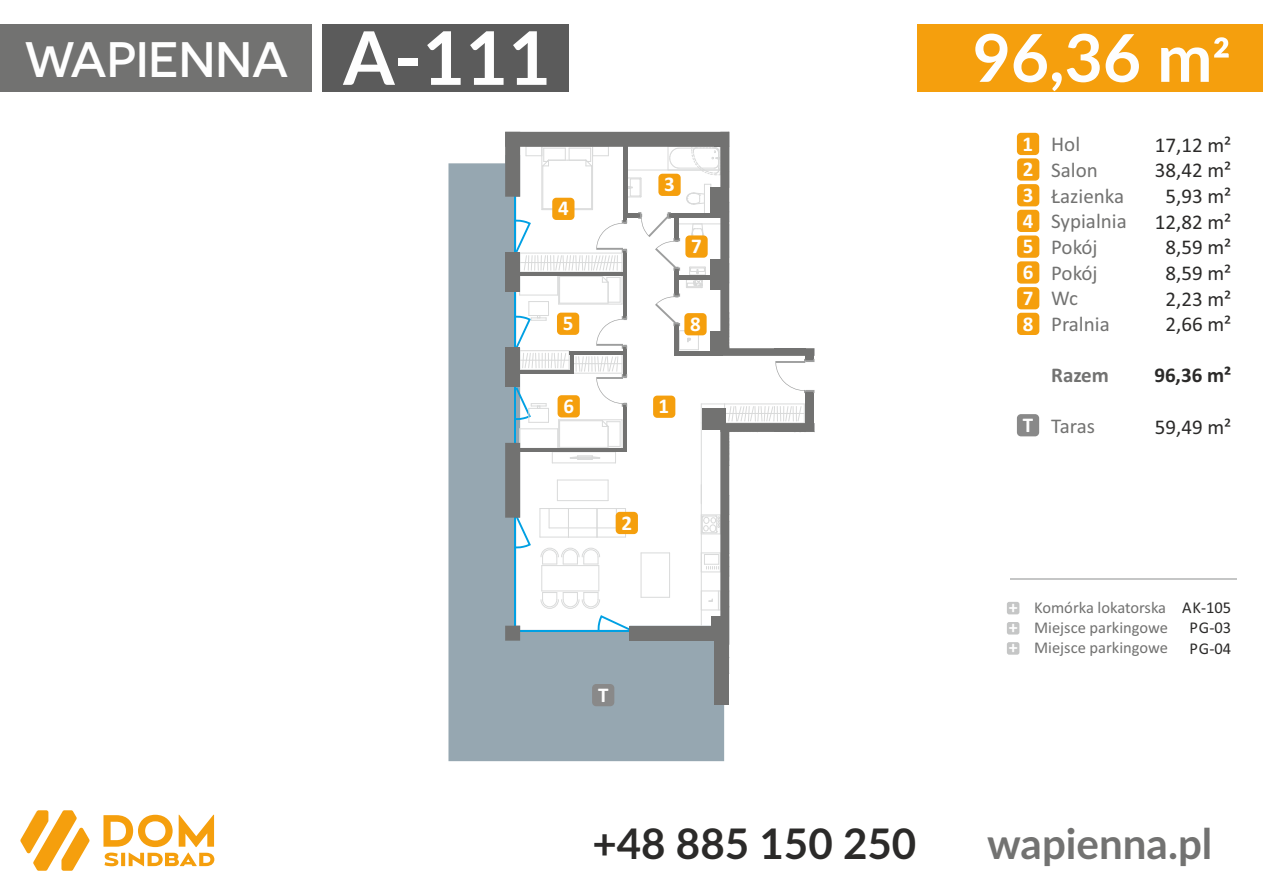
<style>
.page{position:relative;width:1263px;height:893px;background:#fff}
.page>*{position:absolute;margin:0;border:0;box-sizing:border-box;transform-origin:0 0}
.t1{font:700 73.95px "Lato";color:#fefefe}
.t2{font:700 66px "Lato";color:#fefefe}
.t3{font:500 49.8px "Novecentosanswide";color:#fefefe}
.t4{font:700 42.15px "Lato";color:#2b2a29}
.t5{font:700 42.15px "Lato";color:#727271}
.t6{font:21px/25.7px "Calibri";color:#2b2a29;text-align:center}
.t7{font:21px/25.7px "Calibri";color:#727271}
.t8{font:700 21px/25.7px "Calibri";color:#fefefe;text-align:justify}
.t9{font:700 21px "Calibri";color:#2b2a29}
.t10{font:700 21px "Calibri";color:#727271}
.t11{font:700 17.85px/20.1px "Calibri";color:#fefefe;text-align:justify}
.t12{font:16.5px/20.1px "Calibri";color:#727271;text-align:justify}
.t13{font:16.5px/20.1px "Calibri";color:#2b2a29;text-align:center}
.s1{font-size:54px}
</style>
<div class="page">
<div style="left:322px;top:24px;width:247px;height:68px;background:#5b5b5b"></div>
<div style="left:0;top:24px;width:312px;height:68px;background:#727271"></div>
<svg style="left:20px;top:810px;width:194px;height:61px"></svg>
<div style="left:917px;top:24px;width:346px;height:68px;background:#f59f0d"></div>
<hr style="left:1010px;top:578px;width:227px;height:2px;background:#c5c6c6">
<div style="left:448px;top:163px;width:276px;height:598px;background:#96a7b1"></div>
<svg style="left:729px;top:657px;width:1px;height:17px"></svg>
<svg style="left:505px;top:132px;width:310px;height:513px"></svg>
<div style="left:714px;top:132px;width:15px;height:15px;background:#727271"></div>
<div style="left:714px;top:638px;width:15px;height:66px;background:#727271"></div>
<div style="left:629px;top:626px;width:100px;height:15px;background:#727271"></div>
<div style="left:505px;top:348px;width:15px;height:39px;background:#727271"></div>
<div style="left:1017px;top:133px;width:22px;height:22px;background:#f59f0d;border-radius:4px"></div>
<div style="left:1017px;top:158px;width:22px;height:23px;background:#f59f0d;border-radius:4px"></div>
<div style="left:1017px;top:184px;width:22px;height:22px;background:#f59f0d;border-radius:4px"></div>
<div style="left:1017px;top:210px;width:22px;height:22px;background:#f59f0d;border-radius:4px"></div>
<div style="left:1017px;top:235px;width:22px;height:23px;background:#f59f0d;border-radius:4px"></div>
<div style="left:1017px;top:414px;width:22px;height:22px;background:#898989;border-radius:4px"></div>
<div style="left:1017px;top:261px;width:22px;height:23px;background:#f59f0d;border-radius:4px"></div>
<div style="left:1017px;top:287px;width:22px;height:22px;background:#f59f0d;border-radius:4px"></div>
<div style="left:1017px;top:313px;width:22px;height:22px;background:#f59f0d;border-radius:4px"></div>
<div style="left:653px;top:396px;width:22px;height:22px;background:#f59f0d;border-radius:4px"></div>
<div style="left:616px;top:512px;width:22px;height:22px;background:#f59f0d;border-radius:4px"></div>
<div style="left:658px;top:174px;width:23px;height:22px;background:#f59f0d;border-radius:4px"></div>
<div style="left:552px;top:198px;width:22px;height:22px;background:#f59f0d;border-radius:4px"></div>
<div style="left:557px;top:313px;width:22px;height:22px;background:#f59f0d;border-radius:4px"></div>
<div style="left:592px;top:684px;width:22px;height:22px;background:#898989;border-radius:4px"></div>
<div style="left:558px;top:395px;width:22px;height:22px;background:#f59f0d;border-radius:4px"></div>
<div style="left:685px;top:235px;width:23px;height:23px;background:#f59f0d;border-radius:4px"></div>
<div style="left:684px;top:313px;width:23px;height:22px;background:#f59f0d;border-radius:4px"></div>
<div style="left:1007px;top:602px;width:12px;height:12px;background:#c5c6c6;border-radius:2px"></div>
<div style="left:1007px;top:622px;width:12px;height:12px;background:#c5c6c6;border-radius:2px"></div>
<div style="left:1007px;top:642px;width:12px;height:13px;background:#c5c6c6;border-radius:2px"></div>
<h3 class="t3" style="left:25px;top:36px;width:266px">WAPIENNA</h3>
<h1 class="t1" style="left:343px;top:25px;width:209px">A-111</h1>
<h2 class="t2" style="left:972px;top:29px;width:259px">96,36 m<span class="s1">²</span></h2>
<p class="t8" style="left:558px;top:197px;width:12px">4</p>
<p class="t8" style="left:563px;top:312px;width:12px">5</p>
<p class="t8" style="left:563px;top:395px;width:12px">6</p>
<p class="t8" style="left:664px;top:173px;width:12px">3</p>
<p class="t8" style="left:691px;top:235px;width:12px">7</p>
<p class="t8" style="left:690px;top:313px;width:12px">8</p>
<p class="t8" style="left:659px;top:395px;width:12px">1</p>
<p class="t8" style="left:621px;top:512px;width:12px">2</p>
<p class="t8" style="left:598px;top:684px;width:12px">T</p>
<p class="t8" style="left:1022px;top:133px;width:13px">1<br>2<br>3<br>4<br>5</p>
<p class="t8" style="left:1023px;top:261px;width:12px">6<br>7<br>8</p>
<p class="t8" style="left:1023px;top:414px;width:12px">T</p>
<p class="t7" style="left:1051px;top:133px;width:77px">Hol<br>Salon<br>Łazienka<br>Sypialnia<br>Pokój<br>Pokój<br>Wc<br>Pralnia</p>
<p class="t10" style="left:1051px;top:366px;width:59px">Razem</p>
<p class="t7" style="left:1051px;top:415px;width:45px">Taras</p>
<p class="t6" style="left:1155px;top:134px;width:78px">17,12 m²<br>38,42 m²<br>5,93 m²<br>12,82 m²<br>8,59 m²<br>8,59 m²<br>2,23 m²<br>2,66 m²</p>
<p class="t9" style="left:1154px;top:367px;width:78px">96,36 m²</p>
<p class="t6" style="left:1155px;top:416px;width:78px">59,49 m²</p>
<p class="t11" style="left:1009px;top:599px;width:10px">+ + +</p>
<p class="t12" style="left:1034px;top:599px;width:135px">Komórka lokatorska Miejsce parkingowe Miejsce parkingowe</p>
<p class="t13" style="left:1182px;top:599px;width:50px">AK-105<br>PG-03<br>PG-04</p>
<h3 class="t4" style="left:592px;top:825px;width:325px">+48 885 150 250</h3>
<h3 class="t5" style="left:987px;top:825px;width:227px">wapienna.pl</h3>
</div>
